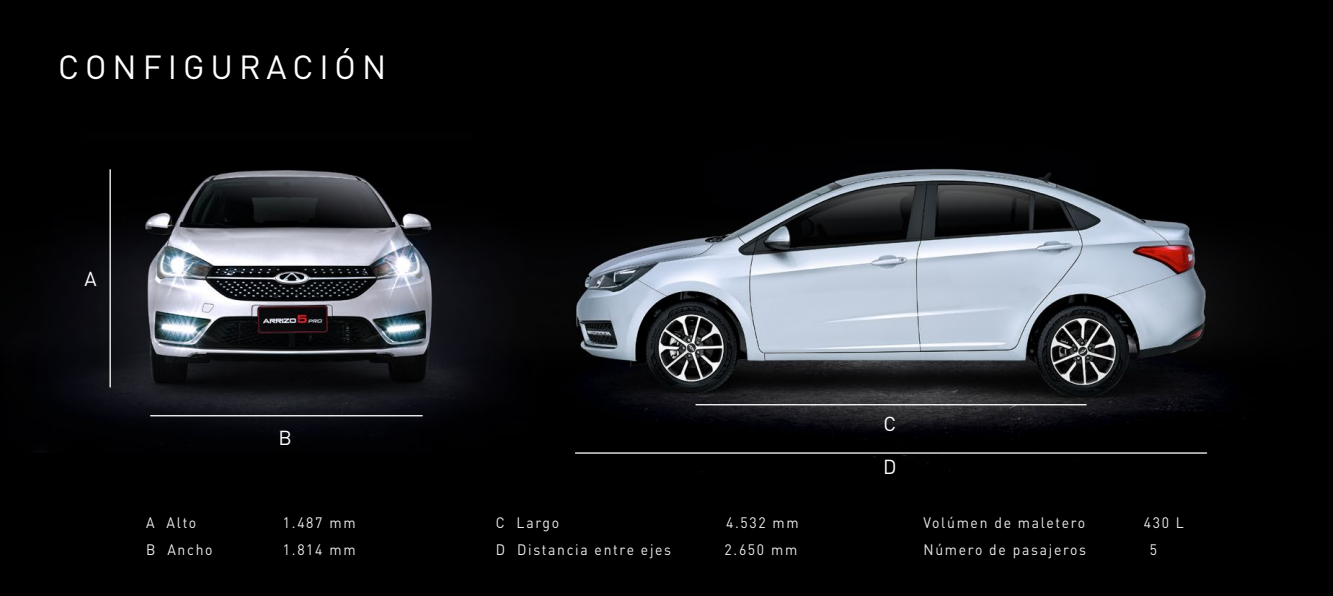
<style>
.page{position:relative;width:1333px;height:596px;background:#fff}
.page>*{position:absolute;margin:0;border:0;box-sizing:border-box;transform-origin:0 0}
.t1{font:33px "DIN";letter-spacing:.18em;color:#fff}
.t2{font:20px "DIN";color:#fff}
.t3{font:15px "DIN";letter-spacing:.12em;color:#ededed;scale:.93 1}
</style>
<div class="page">
<img style="left:0;top:0;width:1332px;height:595px">
<hr style="left:109px;top:169px;width:2px;height:217px;background:#fff">
<hr style="left:696px;top:404px;width:390px;height:1px;background:#fff">
<hr style="left:151px;top:415px;width:271px;height:1px;background:#fff">
<hr style="left:575px;top:452px;width:631px;height:1px;background:#fff">
<h1 class="t1" style="left:58px;top:46px;width:329px">CONFIGURACIÓN</h1>
<h2 class="t2" style="left:84px;top:266px;width:14px">A</h2>
<h2 class="t2" style="left:278px;top:425px;width:15px">B</h2>
<p class="t3" style="left:146px;top:513px;width:55px">A Alto</p>
<p class="t3" style="left:283px;top:513px;width:80px">1.487 mm</p>
<p class="t3" style="left:146px;top:540px;width:73px">B Ancho</p>
<p class="t3" style="left:283px;top:540px;width:80px">1.814 mm</p>
<p class="t3" style="left:495px;top:513px;width:70px">C Largo</p>
<p class="t3" style="left:726px;top:513px;width:80px">4.532 mm</p>
<p class="t3" style="left:495px;top:540px;width:190px">D Distancia entre ejes</p>
<p class="t3" style="left:724px;top:540px;width:80px">2.650 mm</p>
<h2 class="t2" style="left:883px;top:410px;width:14px">C</h2>
<h2 class="t2" style="left:883px;top:453px;width:15px">D</h2>
<p class="t3" style="left:923px;top:513px;width:175px">Volúmen de maletero</p>
<p class="t3" style="left:1143px;top:513px;width:45px">430 L</p>
<p class="t3" style="left:923px;top:540px;width:176px">Número de pasajeros</p>
<p class="t3" style="left:1149px;top:540px;width:9px">5</p>
</div>
